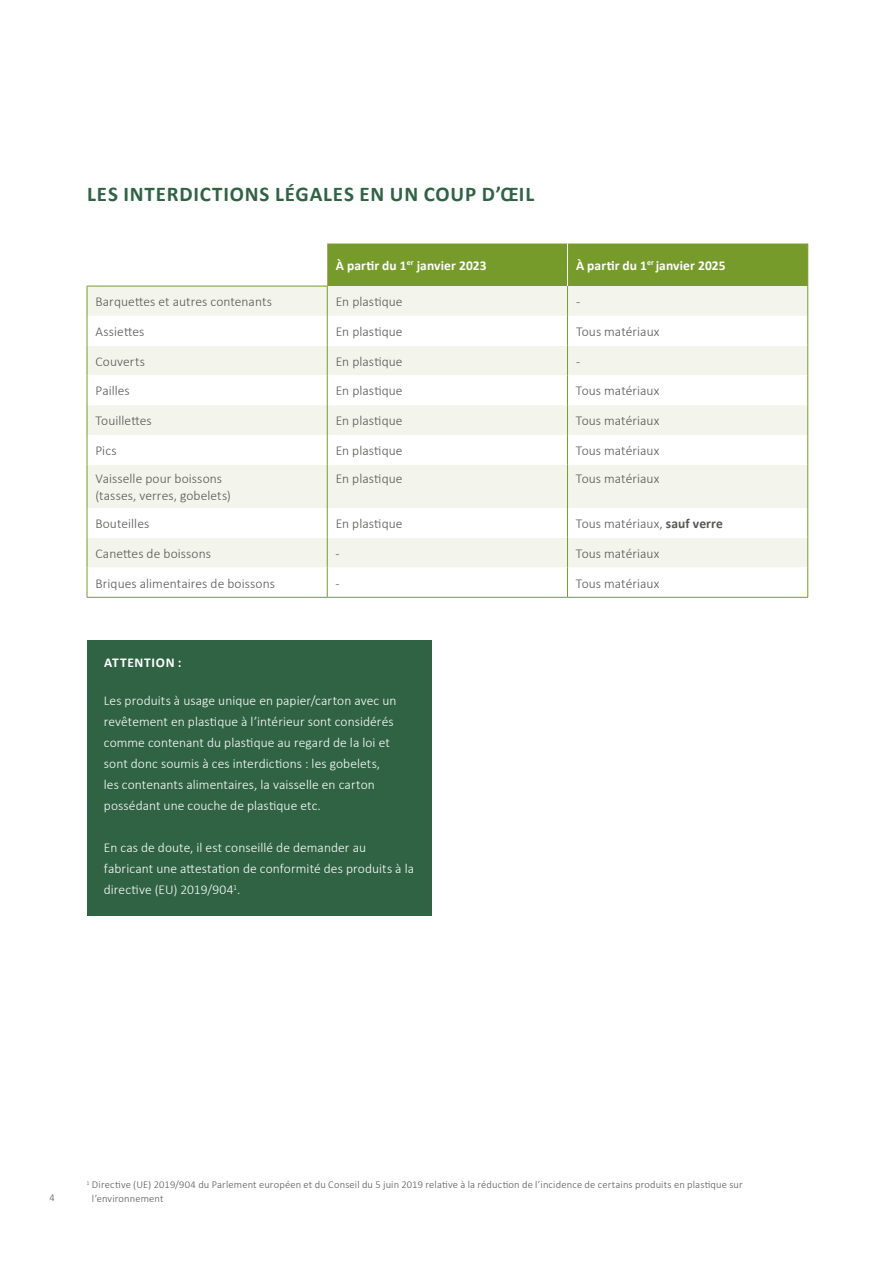
<style>
.page{position:relative;width:893px;height:1263px;background:#fff}
.page>*{position:absolute;margin:0;border:0;box-sizing:border-box;transform-origin:0 0}
.t1{font:700 21px "Calibri";letter-spacing:.04em;color:#2f6344}
.t2{font:300 13.5px/16.2px "Calibri";letter-spacing:.005em;color:#575756}
.t3{font:300 13.5px/21px "Calibri";letter-spacing:.005em;color:#fff}
.t4{font:700 13.5px "Calibri";letter-spacing:.01em;color:#fff}
.t5{font:700 13.5px "Calibri";letter-spacing:.05em;color:#fff}
.t6{font:300 10.5px/13.5px "Calibri";letter-spacing:.015em;color:#575756}
.s1{font-weight:700}
</style>
<div class="page">
<div style="left:327px;top:244px;width:480px;height:42px;background:#779b2b"></div>
<div style="left:88px;top:286px;width:719px;height:30px;background:#f3f4eb"></div>
<svg style="left:88px;top:316px;width:719px;height:281px"></svg>
<hr style="left:327px;top:286px;width:1px;height:30px;background:#779b2b">
<hr style="left:567px;top:286px;width:1px;height:30px;background:#779b2b">
<hr style="left:327px;top:316px;width:1px;height:30px;background:#779b2b">
<hr style="left:567px;top:316px;width:1px;height:30px;background:#779b2b">
<svg style="left:327px;top:346px;width:1px;height:29px"></svg>
<svg style="left:567px;top:346px;width:1px;height:29px"></svg>
<hr style="left:327px;top:375px;width:1px;height:30px;background:#779b2b">
<hr style="left:567px;top:375px;width:1px;height:30px;background:#779b2b">
<hr style="left:327px;top:405px;width:1px;height:30px;background:#779b2b">
<hr style="left:567px;top:405px;width:1px;height:30px;background:#779b2b">
<hr style="left:807px;top:405px;width:1px;height:30px;background:#779b2b">
<hr style="left:327px;top:465px;width:1px;height:43px;background:#779b2b">
<hr style="left:567px;top:465px;width:1px;height:43px;background:#779b2b">
<hr style="left:807px;top:465px;width:1px;height:43px;background:#779b2b">
<hr style="left:327px;top:508px;width:1px;height:30px;background:#779b2b">
<hr style="left:567px;top:508px;width:1px;height:30px;background:#779b2b">
<hr style="left:807px;top:508px;width:1px;height:30px;background:#779b2b">
<svg style="left:327px;top:538px;width:1px;height:29px"></svg>
<svg style="left:567px;top:538px;width:1px;height:29px"></svg>
<svg style="left:807px;top:538px;width:1px;height:29px"></svg>
<hr style="left:327px;top:567px;width:1px;height:30px;background:#779b2b">
<hr style="left:567px;top:567px;width:1px;height:30px;background:#779b2b">
<hr style="left:807px;top:567px;width:1px;height:30px;background:#779b2b">
<hr style="left:567px;top:244px;width:1px;height:42px;background:#fff">
<hr style="left:327px;top:435px;width:1px;height:30px;background:#779b2b">
<hr style="left:567px;top:435px;width:1px;height:30px;background:#779b2b">
<hr style="left:807px;top:435px;width:1px;height:30px;background:#779b2b">
<hr style="left:87px;top:286px;width:1px;height:30px;background:#779b2b">
<hr style="left:87px;top:316px;width:1px;height:30px;background:#779b2b">
<svg style="left:87px;top:346px;width:1px;height:29px"></svg>
<hr style="left:87px;top:375px;width:1px;height:30px;background:#779b2b">
<hr style="left:87px;top:405px;width:1px;height:30px;background:#779b2b">
<hr style="left:87px;top:435px;width:1px;height:30px;background:#779b2b">
<hr style="left:87px;top:465px;width:1px;height:43px;background:#779b2b">
<hr style="left:87px;top:508px;width:1px;height:30px;background:#779b2b">
<svg style="left:87px;top:538px;width:1px;height:29px"></svg>
<hr style="left:87px;top:567px;width:1px;height:30px;background:#779b2b">
<hr style="left:87px;top:597px;width:240px;height:1px;background:#779b2b">
<hr style="left:327px;top:597px;width:240px;height:1px;background:#779b2b">
<hr style="left:567px;top:597px;width:241px;height:1px;background:#779b2b">
<hr style="left:807px;top:244px;width:1px;height:42px;background:#779b2b">
<hr style="left:807px;top:286px;width:1px;height:30px;background:#779b2b">
<hr style="left:807px;top:316px;width:1px;height:30px;background:#779b2b">
<svg style="left:807px;top:346px;width:1px;height:29px"></svg>
<hr style="left:807px;top:375px;width:1px;height:30px;background:#779b2b">
<hr style="left:87px;top:286px;width:240px;height:1px;background:#779b2b">
<div style="left:87px;top:640px;width:344px;height:275px;background:#2f6344"></div>
<h1 class="t1" style="left:87px;top:179px;width:448px">LES INTERDICTIONS LÉGALES EN UN COUP D’ŒIL</h1>
<p class="t4" style="left:336px;top:256px;width:152px">À partir du 1<sup>er</sup> janvier 2023</p>
<p class="t4" style="left:576px;top:256px;width:151px">À partir du 1<sup>er</sup> janvier 2025</p>
<p class="t2" style="left:96px;top:293px;width:178px">Barquettes et autres contenants</p>
<p class="t2" style="left:336px;top:293px;width:68px">En plastique</p>
<p class="t2" style="left:576px;top:293px;width:6px">-</p>
<p class="t2" style="left:95px;top:323px;width:50px">Assiettes</p>
<p class="t2" style="left:336px;top:323px;width:68px">En plastique</p>
<p class="t2" style="left:576px;top:323px;width:85px">Tous matériaux</p>
<p class="t2" style="left:95px;top:353px;width:51px">Couverts</p>
<p class="t2" style="left:336px;top:353px;width:68px">En plastique</p>
<p class="t2" style="left:576px;top:353px;width:6px">-</p>
<p class="t2" style="left:95px;top:383px;width:36px">Pailles</p>
<p class="t2" style="left:336px;top:383px;width:68px">En plastique</p>
<p class="t2" style="left:576px;top:383px;width:85px">Tous matériaux</p>
<p class="t2" style="left:95px;top:412px;width:58px">Touillettes</p>
<p class="t2" style="left:336px;top:412px;width:68px">En plastique</p>
<p class="t2" style="left:576px;top:412px;width:85px">Tous matériaux</p>
<p class="t2" style="left:95px;top:442px;width:23px">Pics</p>
<p class="t2" style="left:336px;top:442px;width:68px">En plastique</p>
<p class="t2" style="left:576px;top:442px;width:85px">Tous matériaux</p>
<p class="t2" style="left:95px;top:471px;width:137px">Vaisselle pour boissons (tasses, verres, gobelets)</p>
<p class="t2" style="left:336px;top:471px;width:68px">En plastique</p>
<p class="t2" style="left:576px;top:471px;width:85px">Tous matériaux</p>
<p class="t2" style="left:95px;top:515px;width:55px">Bouteilles</p>
<p class="t2" style="left:336px;top:515px;width:68px">En plastique</p>
<p class="t2" style="left:576px;top:515px;width:149px">Tous matériaux, <span class="s1">sauf verre</span></p>
<p class="t2" style="left:95px;top:545px;width:117px">Canettes de boissons</p>
<p class="t2" style="left:336px;top:545px;width:6px">-</p>
<p class="t2" style="left:576px;top:545px;width:85px">Tous matériaux</p>
<p class="t2" style="left:95px;top:575px;width:181px">Briques alimentaires de boissons</p>
<p class="t2" style="left:336px;top:575px;width:6px">-</p>
<p class="t2" style="left:576px;top:575px;width:85px">Tous matériaux</p>
<p class="t5" style="left:104px;top:653px;width:79px">ATTENTION :</p>
<p class="t3" style="left:104px;top:690px;width:294px">Les produits à usage unique en papier/carton avec un revêtement en plastique à l’intérieur sont considérés comme contenant du plastique au regard de la loi et sont donc soumis à ces interdictions : les gobelets, les contenants alimentaires, la vaisselle en carton possédant une couche de plastique etc.</p>
<p class="t3" style="left:104px;top:837px;width:312px">En cas de doute, il est conseillé de demander au fabricant une attestation de conformité des produits à la directive (EU) 2019/904<sup>1</sup>.</p>
<p class="t6" style="left:50px;top:1190px;width:7px">4</p>
<p class="t6" style="left:92px;top:1178px;width:652px;text-indent:-5px"><sup>1</sup> Directive (UE) 2019/904 du Parlement européen et du Conseil du 5 juin 2019 relative à la réduction de l’incidence de certains produits en plastique sur l’environnement</p>
</div>
